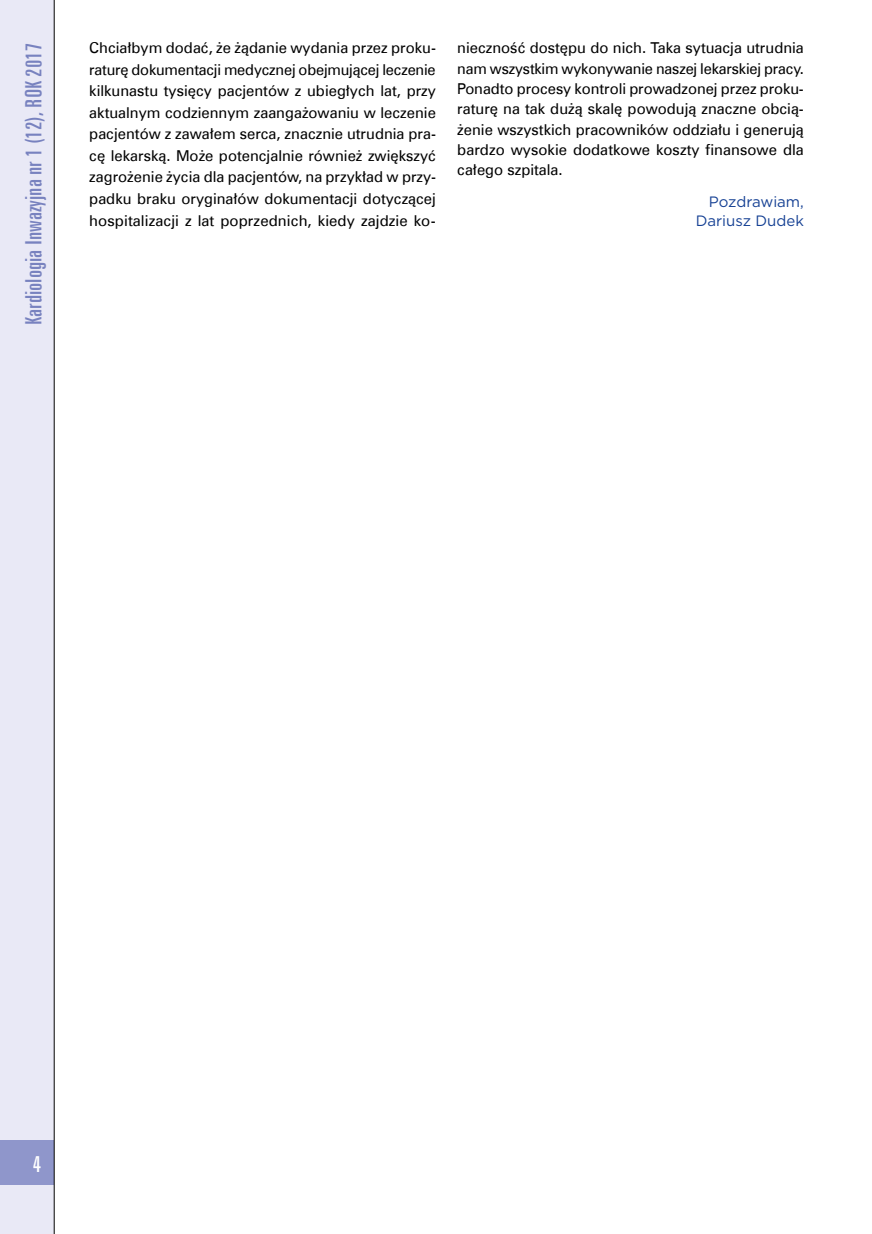
<style>
.page{position:relative;width:872px;height:1234px;background:#fff}
.page>*{position:absolute;margin:0;border:0;box-sizing:border-box;transform-origin:0 0}
.t1{font:22.5px "Zurich X Cn EU";color:#7882bf;scale:1.07 1}
.t2{font:22.5px "Zurich X Cn EU";color:#fff;scale:1.07 1}
.t3{font:15px/21.5px "Zurich EU";color:#000;text-align:justify}
.t4{font:15px/18.8px "Gotham";color:#164194;text-align:right}
</style>
<div class="page">
<div style="left:0;top:0;width:54px;height:1233px;background:#e9e9f6"></div>
<div style="left:0;top:1140px;width:54px;height:44px;background:#8f96cb"></div>
<hr style="left:54px;top:0;width:1px;height:1233px;background:#000">
<h1 class="t1" style="left:20px;top:325px;width:265px;rotate:-90deg">Kardiologia Inwazyjna nr 1 (12), ROK 2017</h1>
<p class="t3" style="left:89px;top:37px;width:348px">Chciałbym dodać, że żądanie wydania przez proku&shy;raturę dokumentacji medycznej obejmującej leczenie kilkunastu tysięcy pacjentów z ubiegłych lat, przy aktualnym codziennym zaangażowaniu w leczenie pacjentów z zawałem serca, znacznie utrudnia pra&shy;cę lekarską. Może potencjalnie również zwiększyć zagrożenie życia dla pacjentów, na przykład w przy&shy;padku braku oryginałów dokumentacji dotyczącej hospitalizacji z lat poprzednich, kiedy zajdzie ko-</p>
<p class="t3" style="left:457px;top:38px;width:348px;line-height:20.2px">nieczność dostępu do nich. Taka sytuacja utrudnia nam wszystkim wykonywanie naszej lekarskiej pracy.<br>Ponadto procesy kontroli prowadzonej przez proku&shy;raturę na tak dużą skalę powodują znaczne obcią&shy;żenie wszystkich pracowników oddziału i generują bardzo wysokie dodatkowe koszty finansowe dla całego szpitala.</p>
<p class="t4" style="left:695px;top:192px;width:110px">Pozdrawiam,<br>Dariusz Dudek</p>
<h1 class="t2" style="left:33px;top:1150px;width:9px">4</h1>
</div>
